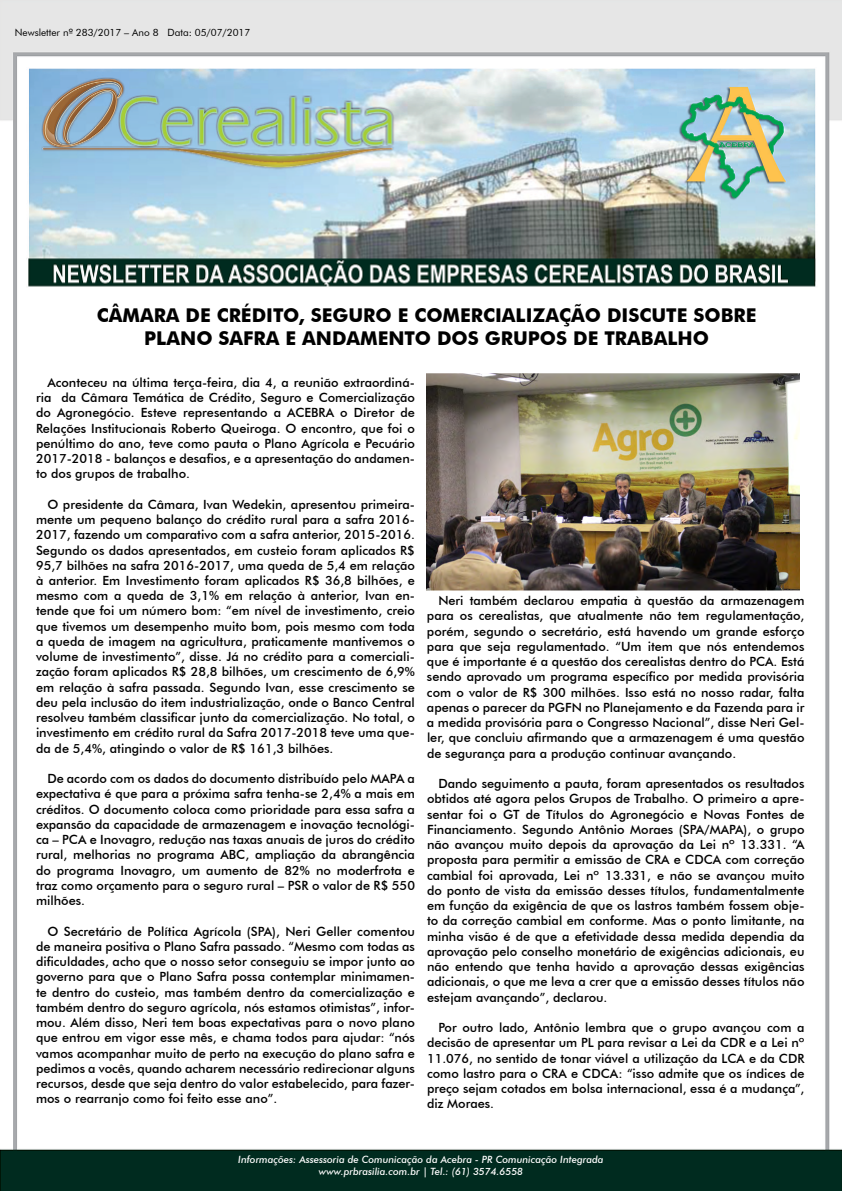
<style>
.page{position:relative;width:842px;height:1191px;background:#fff}
.page>*{position:absolute;margin:0;border:0;box-sizing:border-box;transform-origin:0 0}
.t1{font:700 19px/22.8px "Futura BT";color:#000;text-align:center}
.t2{font:500 12.7px/15.2px "Futura BT";color:#000;text-align:justify}
.t3{font:italic 500 10px/12px "Futura BT";color:#fff;text-align:center}
.t4{font:10px "Futura BT";color:#000}
</style>
<div class="page">
<img style="left:0;top:0;width:842px;height:1191px">
<img style="left:427px;top:374px;width:372px;height:215px">
<div style="left:421px;top:368px;width:384px;height:227px;border:5px solid #fff"></div>
<p class="t4" style="left:15px;top:26px;width:237px">Newsletter nº 283/2017 – Ano 8 Data: 05/07/2017</p>
<h1 class="t1" style="left:97px;top:303px;width:661px">CÂMARA DE CRÉDITO, SEGURO E COMERCIALIZAÇÃO DISCUTE SOBRE<br>PLANO SAFRA E ANDAMENTO DOS GRUPOS DE TRABALHO</h1>
<p class="t2" style="left:36px;top:374px;width:380px;text-indent:11px">Aconteceu na última terça-feira, dia 4, a reunião extraordiná&shy;ria da Câmara Temática de Crédito, Seguro e Comercialização do Agronegócio. Esteve representando a ACEBRA o Diretor de Relações Institucionais Roberto Queiroga. O encontro, que foi o penúltimo do ano, teve como pauta o Plano Agrícola e Pecuário 2017-2018 - balanços e desafios, e a apresentação do andamen&shy;to dos grupos de trabalho.</p>
<p class="t2" style="left:36px;top:496px;width:380px;text-indent:11px">O presidente da Câmara, Ivan Wedekin, apresentou primeira&shy;mente um pequeno balanço do crédito rural para a safra 2016- 2017, fazendo um comparativo com a safra anterior, 2015-2016.<br>Segundo os dados apresentados, em custeio foram aplicados R$ 95,7 bilhões na safra 2016-2017, uma queda de 5,4 em relação à anterior. Em Investimento foram aplicados R$ 36,8 bilhões, e mesmo com a queda de 3,1% em relação à anterior, Ivan en&shy;tende que foi um número bom: “em nível de investimento, creio que tivemos um desempenho muito bom, pois mesmo com toda a queda de imagem na agricultura, praticamente mantivemos o volume de investimento”, disse. Já no crédito para a comerciali&shy;zação foram aplicados R$ 28,8 bilhões, um crescimento de 6,9% em relação à safra passada. Segundo Ivan, esse crescimento se deu pela inclusão do item industrialização, onde o Banco Central resolveu também classificar junto da comercialização. No total, o investimento em crédito rural da Safra 2017-2018 teve uma que&shy;da de 5,4%, atingindo o valor de R$ 161,3 bilhões.</p>
<p class="t2" style="left:36px;top:771px;width:380px;text-indent:11px">De acordo com os dados do documento distribuído pelo MAPA a expectativa é que para a próxima safra tenha-se 2,4% a mais em créditos. O documento coloca como prioridade para essa safra a expansão da capacidade de armazenagem e inovação tecnológi&shy;ca – PCA e Inovagro, redução nas taxas anuais de juros do crédito rural, melhorias no programa ABC, ampliação da abrangência do programa Inovagro, um aumento de 82% no moderfrota e traz como orçamento para o seguro rural – PSR o valor de R$ 550 milhões.</p>
<p class="t2" style="left:36px;top:923px;width:380px;text-indent:11px">O Secretário de Política Agrícola (SPA), Neri Geller comentou de maneira positiva o Plano Safra passado. “Mesmo com todas as dificuldades, acho que o nosso setor conseguiu se impor junto ao governo para que o Plano Safra possa contemplar minimamen&shy;te dentro do custeio, mas também dentro da comercialização e também dentro do seguro agrícola, nós estamos otimistas”, infor&shy;mou. Além disso, Neri tem boas expectativas para o novo plano que entrou em vigor esse mês, e chama todos para ajudar: “nós vamos acompanhar muito de perto na execução do plano safra e pedimos a vocês, quando acharem necessário redirecionar alguns recursos, desde que seja dentro do valor estabelecido, para fazer&shy;mos o rearranjo como foi feito esse ano”.</p>
<p class="t2" style="left:427px;top:593px;width:379px;text-indent:11px">Neri também declarou empatia à questão da armazenagem para os cerealistas, que atualmente não tem regulamentação, porém, segundo o secretário, está havendo um grande esforço para que seja regulamentado. “Um item que nós entendemos que é importante é a questão dos cerealistas dentro do PCA. Está sendo aprovado um programa específico por medida provisória com o valor de R$ 300 milhões. Isso está no nosso radar, falta apenas o parecer da PGFN no Planejamento e da Fazenda para ir a medida provisória para o Congresso Nacional”, disse Neri Gel&shy;ler, que concluiu afirmando que a armazenagem é uma questão de segurança para a produção continuar avançando.</p>
<p class="t2" style="left:427px;top:776px;width:379px;text-indent:11px">Dando seguimento a pauta, foram apresentados os resultados obtidos até agora pelos Grupos de Trabalho. O primeiro a apre&shy;sentar foi o GT de Títulos do Agronegócio e Novas Fontes de Financiamento. Segundo Antônio Moraes (SPA/MAPA), o grupo não avançou muito depois da aprovação da Lei nº 13.331. “A proposta para permitir a emissão de CRA e CDCA com correção cambial foi aprovada, Lei nº 13.331, e não se avançou muito do ponto de vista da emissão desses títulos, fundamentalmente em função da exigência de que os lastros também fossem obje&shy;to da correção cambial em conforme. Mas o ponto limitante, na minha visão é de que a efetividade dessa medida dependia da aprovação pelo conselho monetário de exigências adicionais, eu não entendo que tenha havido a aprovação dessas exigências adicionais, o que me leva a crer que a emissão desses títulos não estejam avançando”, declarou.</p>
<p class="t2" style="left:427px;top:1019px;width:379px;text-indent:11px">Por outro lado, Antônio lembra que o grupo avançou com a decisão de apresentar um PL para revisar a Lei da CDR e a Lei nº 11.076, no sentido de tonar viável a utilização da LCA e da CDR como lastro para o CRA e CDCA: “isso admite que os índices de preço sejam cotados em bolsa internacional, essa é a mudança”, diz Moraes.</p>
<p class="t3" style="left:238px;top:1153px;width:367px">Informações: Assessoria de Comunicação da Acebra - PR Comunicação Integrada www.prbrasilia.com.br | Tel.: (61) 3574.6558</p>
</div>
